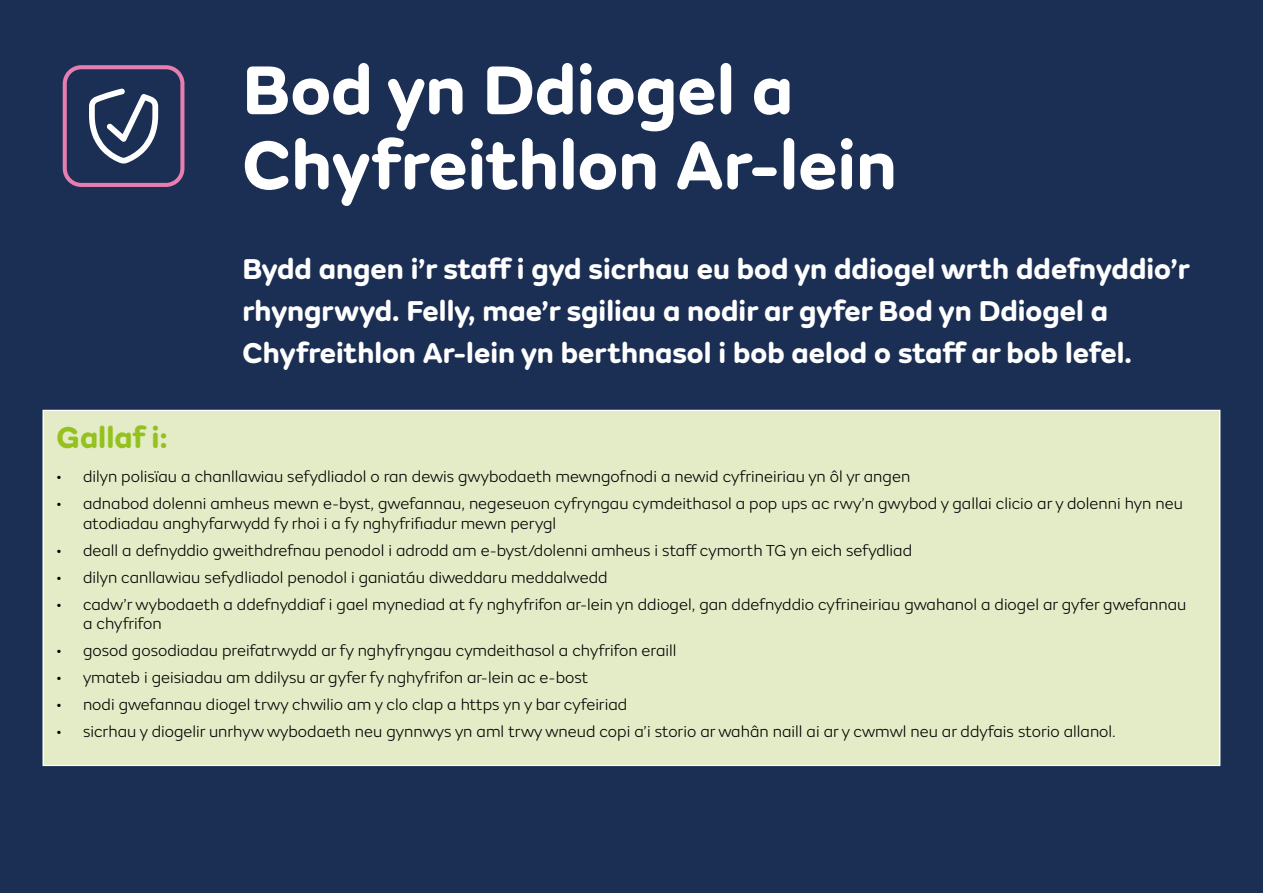
<style>
.page{position:relative;width:1263px;height:893px;background:#1b2f54}
.page>*{position:absolute;margin:0;border:0;box-sizing:border-box;transform-origin:0 0}
.t1{font:700 72px/75px "FS Aldrin";color:#fff}
.t2{font:700 31.5px "FS Aldrin";color:#95c11f}
.t3{font:700 30px/42px "FS Aldrin";color:#fff}
.t4{font:300 16.5px/19.5px "FS Aldrin";color:#000}
</style>
<div class="page">
<div style="left:43px;top:410px;width:1177px;height:355px;background:#e3ecc6"></div>
<hr style="left:43px;top:410px;width:1177px;height:1px;background:#fff">
<hr style="left:43px;top:765px;width:1177px;height:1px;background:#fff">
<hr style="left:43px;top:411px;width:1px;height:354px;background:#fff">
<hr style="left:1219px;top:411px;width:1px;height:354px;background:#fff">
<div style="left:63px;top:65px;width:121px;height:122px;border:4px solid #e77eb1;border-radius:17px"></div>
<svg style="left:89px;top:88px;width:69px;height:75px"></svg>
<h1 class="t1" style="left:242px;top:52px;width:656px">Bod yn Ddiogel a<br>Chyfreithlon Ar-lein</h1>
<h2 class="t2" style="left:57px;top:417px;width:112px">Gallaf i:</h2>
<h3 class="t3" style="left:242px;top:248px;width:949px">Bydd angen i’r staff i gyd sicrhau eu bod yn ddiogel wrth ddefnyddio’r rhyngrwyd. Felly, mae’r sgiliau a nodir ar gyfer Bod yn Ddiogel a<br>Chyfreithlon Ar-lein yn berthnasol i bob aelod o staff ar bob lefel.</h3>
<p class="t4" style="left:56px;top:467px;width:856px">• dilyn polisïau a chanllawiau sefydliadol o ran dewis gwybodaeth mewngofnodi a newid cyfrineiriau yn ôl yr angen</p>
<p class="t4" style="left:83px;top:494px;width:1101px;text-indent:-27px">• adnabod dolenni amheus mewn e-byst, gwefannau, negeseuon cyfryngau cymdeithasol a pop ups ac rwy’n gwybod y gallai clicio ar y dolenni hyn neu atodiadau anghyfarwydd fy rhoi i a fy nghyfrifiadur mewn perygl</p>
<p class="t4" style="left:56px;top:540px;width:858px">• deall a defnyddio gweithdrefnau penodol i adrodd am e-byst/dolenni amheus i staff cymorth TG yn eich sefydliad</p>
<p class="t4" style="left:56px;top:567px;width:553px">• dilyn canllawiau sefydliadol penodol i ganiatáu diweddaru meddalwedd</p>
<p class="t4" style="left:83px;top:594px;width:1105px;text-indent:-27px">• cadw’r wybodaeth a ddefnyddiaf i gael mynediad at fy nghyfrifon ar-lein yn ddiogel, gan ddefnyddio cyfrineiriau gwahanol a diogel ar gyfer gwefannau a chyfrifon</p>
<p class="t4" style="left:56px;top:641px;width:622px">• gosod gosodiadau preifatrwydd ar fy nghyfryngau cymdeithasol a chyfrifon eraill</p>
<p class="t4" style="left:56px;top:668px;width:534px">• ymateb i geisiadau am ddilysu ar gyfer fy nghyfrifon ar-lein ac e-bost</p>
<p class="t4" style="left:56px;top:695px;width:573px">• nodi gwefannau diogel trwy chwilio am y clo clap a https yn y bar cyfeiriad</p>
<p class="t4" style="left:56px;top:722px;width:1061px">• sicrhau y diogelir unrhyw wybodaeth neu gynnwys yn aml trwy wneud copi a’i storio ar wahân naill ai ar y cwmwl neu ar ddyfais storio allanol.</p>
</div>
